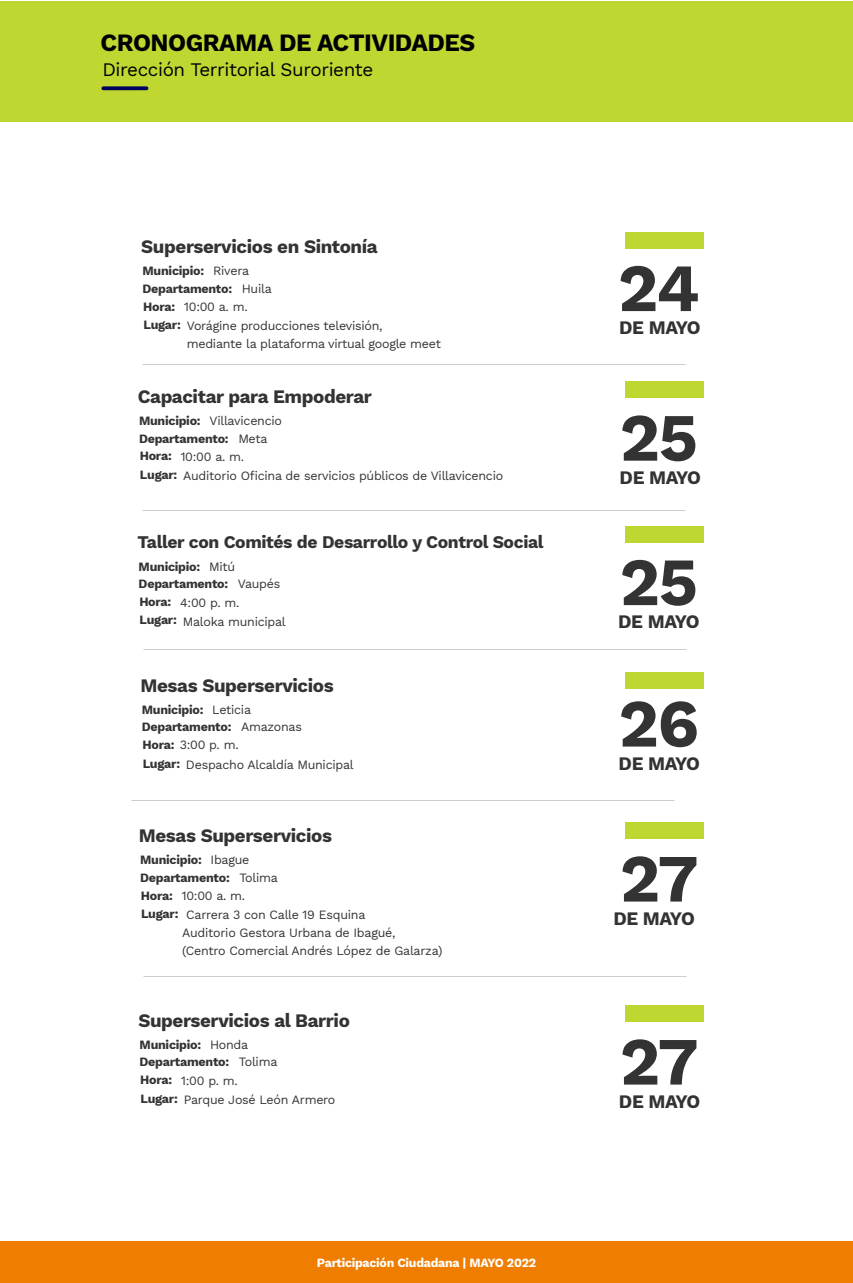
<style>
.page{position:relative;width:853px;height:1283px;background:#fff}
.page>*{position:absolute;margin:0;border:0;box-sizing:border-box;transform-origin:0 0}
.t1{font:700 67.5px "Work Sans";letter-spacing:-.025em;color:#333}
.t2{font:700 24.44px "Work Sans";letter-spacing:-.02em;color:#000}
.t3{font:18.81px "Work Sans";letter-spacing:-.02em;color:#000}
.t4{font:700 18.75px "Work Sans";letter-spacing:-.02em;color:#333}
.t5{font:700 17.5px "Work Sans";letter-spacing:-.02em;color:#333}
.t6{font:12.5px/17.6px "Work Sans";letter-spacing:-.02em;color:#333}
.t7{font:700 12.5px/18.2px "Work Sans";letter-spacing:-.02em;color:#333}
.t8{font:700 12.38px "Work Sans";letter-spacing:-.02em;color:#fff}
.s1{font-weight:400}
.s2{font-weight:700}
</style>
<div class="page">
<div style="left:625px;top:232px;width:79px;height:17px;background:#bfd730"></div>
<div style="left:625px;top:381px;width:79px;height:17px;background:#bfd730"></div>
<div style="left:625px;top:822px;width:79px;height:17px;background:#bfd730"></div>
<div style="left:625px;top:1005px;width:79px;height:17px;background:#bfd730"></div>
<div style="left:625px;top:672px;width:79px;height:16px;background:#bfd730"></div>
<div style="left:0;top:1px;width:853px;height:120px;background:#bfd730"></div>
<div style="left:0;top:1241px;width:853px;height:41px;background:#ef7d00"></div>
<svg style="left:101px;top:86px;width:47px;height:4px"></svg>
<div style="left:625px;top:526px;width:79px;height:16px;background:#bfd730"></div>
<h2 class="t2" style="left:101px;top:24px;width:376px">CRONOGRAMA DE ACTIVIDADES</h2>
<h3 class="t3" style="left:103px;top:55px;width:272px">Dirección Territorial Suroriente</h3>
<h3 class="t4" style="left:141px;top:232px;width:238px">Superservicios en Sintonía</h3>
<h1 class="t1" style="left:618px;top:237px;width:83px">24</h1>
<p class="t7" style="left:143px;top:261px;width:108px">Municipio: <span class="s1">Rivera</span></p>
<p class="t7" style="left:143px;top:279px;width:131px">Departamento: <span class="s1">Huila</span></p>
<p class="t7" style="left:143px;top:297px;width:39px">Hora:<br>Lugar:</p>
<p class="t6" style="left:184px;top:298px;width:65px">10:00 a. m.</p>
<p class="t6" style="left:187px;top:317px;width:256px">Vorágine producciones televisión, mediante la plataforma virtual google meet</p>
<h3 class="t4" style="left:619px;top:314px;width:83px">DE MAYO</h3>
<h3 class="t4" style="left:138px;top:382px;width:236px">Capacitar para Empoderar</h3>
<h1 class="t1" style="left:620px;top:386px;width:80px">25</h1>
<p class="t6" style="left:139px;top:411px;width:145px"><span class="s2">Municipio:</span> Villavicencio</p>
<p class="t7" style="left:139px;top:428px;width:130px">Departamento: <span class="s1">Meta</span></p>
<p class="t7" style="left:140px;top:446px;width:39px">Hora:<br>Lugar:</p>
<p class="t6" style="left:181px;top:447px;width:65px">10:00 a. m.</p>
<p class="t6" style="left:183px;top:466px;width:321px">Auditorio Oficina de servicios públicos de Villavicencio</p>
<h3 class="t4" style="left:620px;top:463px;width:83px">DE MAYO</h3>
<h3 class="t5" style="left:137px;top:528px;width:408px">Taller con Comités de Desarrollo y Control Social</h3>
<h1 class="t1" style="left:620px;top:531px;width:80px">25</h1>
<p class="t7" style="left:139px;top:556px;width:98px">Municipio: <span class="s1">Mitú</span></p>
<p class="t7" style="left:139px;top:574px;width:143px">Departamento: <span class="s1">Vaupés</span></p>
<p class="t7" style="left:139px;top:592px;width:39px">Hora:<br>Lugar:</p>
<p class="t6" style="left:180px;top:593px;width:61px">4:00 p. m.</p>
<p class="t6" style="left:183px;top:612px;width:104px">Maloka municipal</p>
<h3 class="t4" style="left:618px;top:608px;width:83px">DE MAYO</h3>
<h3 class="t4" style="left:141px;top:671px;width:195px">Mesas Superservicios</h3>
<p class="t7" style="left:142px;top:717px;width:162px">Departamento: <span class="s1">Amazonas</span></p>
<p class="t7" style="left:142px;top:700px;width:111px">Municipio: <span class="s1">Leticia</span></p>
<p class="t6" style="left:142px;top:735px;width:98px"><span class="s2">Hora:</span> 3:00 p. m.</p>
<h1 class="t1" style="left:619px;top:672px;width:82px">26</h1>
<p class="t6" style="left:186px;top:755px;width:169px">Despacho Alcaldía Municipal</p>
<h3 class="t4" style="left:619px;top:749px;width:83px">DE MAYO</h3>
<p class="t7" style="left:143px;top:753px;width:39px">Lugar:</p>
<h3 class="t4" style="left:139px;top:821px;width:195px">Mesas Superservicios</h3>
<p class="t7" style="left:140px;top:850px;width:111px">Municipio: <span class="s1">Ibague</span></p>
<h1 class="t1" style="left:620px;top:827px;width:80px">27</h1>
<p class="t7" style="left:140px;top:867px;width:139px">Departamento: <span class="s1">Tolima</span></p>
<p class="t7" style="left:141px;top:885px;width:39px">Hora:<br>Lugar:</p>
<p class="t6" style="left:182px;top:886px;width:65px">10:00 a. m.</p>
<p class="t6" style="left:182px;top:905px;width:262px;text-indent:4px">Carrera 3 con Calle 19 Esquina<br>Auditorio Gestora Urbana de Ibagué,<br>(Centro Comercial Andrés López de Galarza)</p>
<h3 class="t4" style="left:613px;top:904px;width:83px">DE MAYO</h3>
<h3 class="t4" style="left:138px;top:1006px;width:213px">Superservicios al Barrio</h3>
<h1 class="t1" style="left:620px;top:1010px;width:80px">27</h1>
<p class="t7" style="left:140px;top:1034px;width:110px">Municipio: <span class="s1">Honda</span></p>
<p class="t7" style="left:140px;top:1052px;width:139px">Departamento: <span class="s1">Tolima</span></p>
<p class="t7" style="left:140px;top:1070px;width:39px">Hora:<br>Lugar:</p>
<p class="t6" style="left:181px;top:1071px;width:58px">1:00 p. m.</p>
<p class="t6" style="left:184px;top:1090px;width:153px">Parque José León Armero</p>
<h3 class="t4" style="left:619px;top:1087px;width:83px">DE MAYO</h3>
<p class="t8" style="left:317px;top:1253px;width:221px">Participación Ciudadana | MAYO 2022</p>
</div>
